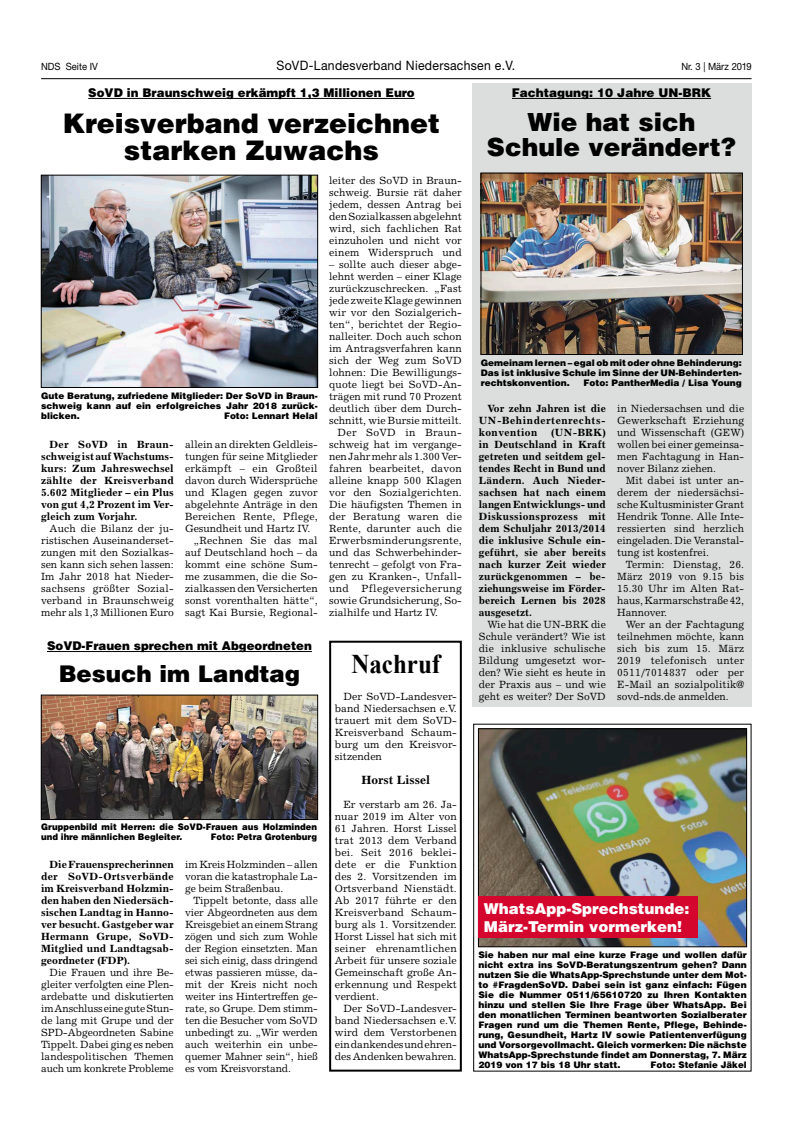
<style>
.page{position:relative;width:791px;height:1134px;background:#fff}
.page>*{position:absolute;margin:0;border:0;box-sizing:border-box;transform-origin:0 0}
.Überschrift_groß{font:900 27px/27px "Helvetica";color:#000;text-align:center}
.Dachzeile{font:700 27px "Times New Roman";color:#000;scale:.93 1}
.Dachzeile-2{font:900 25px/25px "Helvetica";color:#000;text-align:center}
.Überschrift_groß-2{font:900 23px "Helvetica";color:#000}
.Dachzeile-3{font:900 15px/18px "Helvetica";color:#fff}
.t1{font:13px "Helvetica Neue CE";letter-spacing:.025em;color:#000;scale:.94 1}
.Dachzeile-4{font:900 12px "Helvetica";color:#000}
.Fließtext{font:700 12px "Excelsior";color:#000}
.Fließtext-2{font:10.5px/12px "Excelsior";color:#000;text-align:justify}
.Fließtext-3{font:700 10.5px/12px "Excelsior";color:#000;text-align:justify}
.t2{font:10px "Helvetica Neue CE";color:#000;scale:.94 1}
.Bildunterschrift{font:900 9px/10px "Helvetica";color:#000;text-align:justify}
.Bildunterschrift-2{font:900 9px/10px "Helvetica";color:#000;scale:.94 1}
</style>
<div class="page">
<hr style="left:88px;top:98px;width:327px;height:1px;background:#000">
<img style="left:43px;top:177px;width:273px;height:209px">
<div style="left:41px;top:175px;width:277px;height:213px;border:1px solid #000"></div>
<img style="left:480px;top:731px;width:265px;height:214px">
<div style="left:478px;top:729px;width:269px;height:218px;border:1px solid #000"></div>
<div style="left:478px;top:896px;width:219px;height:41px;background:#d4062d"></div>
<div style="left:472px;top:83px;width:279px;height:623px;background:#dcdddd"></div>
<hr style="left:512px;top:98px;width:199px;height:1px;background:#000">
<img style="left:483px;top:175px;width:257px;height:178px">
<div style="left:481px;top:173px;width:261px;height:182px;border:1px solid #000"></div>
<hr style="left:47px;top:651px;width:265px;height:1px;background:#000">
<img style="left:43px;top:697px;width:273px;height:121px">
<div style="left:41px;top:695px;width:277px;height:125px;border:1px solid #000"></div>
<div style="left:329px;top:641px;width:133px;height:430px;border:2px solid #000"></div>
<hr style="left:41px;top:78px;width:710px;height:1px;background:#000">
<p class="t2" style="left:41px;top:61px;width:62px">NDS Seite IV</p>
<p class="t1" style="left:276px;top:58px;width:255px">SoVD-Landesverband Niedersachsen e.V.</p>
<p class="t2" style="left:681px;top:61px;width:76px">Nr. 3 | März 2019</p>
<p class="Dachzeile-4" style="left:88px;top:85px;width:328px">SoVD in Braunschweig erkämpft 1,3 Millionen Euro</p>
<p class="Überschrift_groß" style="left:63px;top:109px;width:379px">Kreisverband verzeichnet starken Zuwachs</p>
<p class="Bildunterschrift" style="left:41px;top:391px;width:278px">Gute Beratung, zufriedene Mitglieder: Der SoVD in Braun&shy;schweig kann auf ein erfolgreiches Jahr 2018 zurück&shy;blicken.</p>
<p class="Bildunterschrift" style="left:224px;top:411px;width:95px">Foto: Lennart Helal</p>
<p class="Fließtext-3" style="left:41px;top:438px;width:134px;text-indent:9px">Der SoVD in Braun&shy;schweig ist auf Wachstums&shy;kurs: Zum Jahreswechsel zählte der Kreisverband 5.602 Mitglieder – ein Plus von gut 4,2 Prozent im Ver&shy;gleich zum Vorjahr.</p>
<p class="Fließtext-2" style="left:41px;top:522px;width:134px;text-indent:9px">Auch die Bilanz der ju&shy;ristischen Auseinanderset&shy;zungen mit den Sozialkas&shy;sen kann sich sehen lassen:<br>Im Jahr 2018 hat Nieder&shy;sachsens größter Sozial&shy;verband in Braunschweig mehr als 1,3 Millionen Euro</p>
<p class="Fließtext-2" style="left:185px;top:438px;width:134px">allein an direkten Geldleis&shy;tungen für seine Mitglieder erkämpft – ein Großteil davon durch Widersprüche und Klagen gegen zuvor abgelehnte Anträge in den Bereichen Rente, Pflege, Gesundheit und Hartz IV.</p>
<p class="Fließtext-2" style="left:185px;top:534px;width:134px;text-indent:9px">„Rechnen Sie das mal auf Deutschland hoch – da kommt eine schöne Sum&shy;me zusammen, die die So&shy;zialkassen den Versicherten sonst vorenthalten hätte“, sagt Kai Bursie, Regional-</p>
<p class="Dachzeile-4" style="left:47px;top:638px;width:266px">SoVD-Frauen sprechen mit Abgeordneten</p>
<p class="Überschrift_groß-2" style="left:59px;top:658px;width:243px">Besuch im Landtag</p>
<p class="Bildunterschrift-2" style="left:41px;top:822px;width:295px">Gruppenbild mit Herren: die SoVD-Frauen aus Holzminden und ihre männlichen Begleiter.</p>
<p class="Bildunterschrift-2" style="left:211px;top:832px;width:114px">Foto: Petra Grotenburg</p>
<p class="Fließtext-3" style="left:41px;top:858px;width:134px;text-indent:9px">Die Frauensprecherinnen der SoVD-Ortsverbände im Kreisverband Holzmin&shy;den haben den Niedersäch&shy;sischen Landtag in Hanno&shy;ver besucht. Gastgeber war Hermann Grupe, SoVD-Mitglied und Landtagsab&shy;geordneter (FDP).</p>
<p class="Fließtext-2" style="left:41px;top:966px;width:134px;text-indent:9px">Die Frauen und ihre Be&shy;gleiter verfolgten eine Plen&shy;ardebatte und diskutierten im Anschluss eine gute Stun&shy;de lang mit Grupe und der SPD-Abgeordneten Sabine Tippelt. Dabei ging es neben landespolitischen Themen auch um konkrete Probleme</p>
<p class="Fließtext-2" style="left:185px;top:858px;width:134px">im Kreis Holzminden – allen voran die katastrophale La&shy;ge beim Straßenbau.</p>
<p class="Fließtext-2" style="left:185px;top:894px;width:134px;text-indent:9px">Tippelt betonte, dass alle vier Abgeordneten aus dem Kreisgebiet an einem Strang zögen und sich zum Wohle der Region einsetzten. Man sei sich einig, dass dringend etwas passieren müsse, da&shy;mit der Kreis nicht noch weiter ins Hintertreffen ge&shy;rate, so Grupe. Dem stimm&shy;ten die Besucher vom SoVD unbedingt zu. „Wir werden auch weiterhin ein unbe&shy;quemer Mahner sein“, hieß es vom Kreisvorstand.</p>
<p class="Fließtext-2" style="left:329px;top:174px;width:134px">leiter des SoVD in Braun&shy;schweig. Bursie rät daher jedem, dessen Antrag bei den Sozialkassen abgelehnt wird, sich fachlichen Rat einzuholen und nicht vor einem Widerspruch und</p>
<p class="Fließtext-2" style="left:329px;top:258px;width:134px">– sollte auch dieser abge&shy;lehnt werden – einer Klage zurückzuschrecken. „Fast jede zweite Klage gewinnen wir vor den Sozialgerich&shy;ten“, berichtet der Regio&shy;nalleiter. Doch auch schon im Antragsverfahren kann sich der Weg zum SoVD lohnen: Die Bewilligungs&shy;quote liegt bei SoVD-An&shy;trägen mit rund 70 Prozent deutlich über dem Durch&shy;schnitt, wie Bursie mitteilt.</p>
<p class="Fließtext-2" style="left:329px;top:426px;width:134px;text-indent:9px">Der SoVD in Braun&shy;schweig hat im vergange&shy;nen Jahr mehr als 1.300 Ver&shy;fahren bearbeitet, davon alleine knapp 500 Klagen vor den Sozialgerichten.<br>Die häufigsten Themen in der Beratung waren die Rente, darunter auch die Erwerbsminderungsrente, und das Schwerbehinder&shy;tenrecht – gefolgt von Fra&shy;gen zu Kranken-, Unfall&shy;und Pflegeversicherung sowie Grundsicherung, So&shy;zialhilfe und Hartz IV.</p>
<p class="Dachzeile" style="left:351px;top:645px;width:97px">Nachruf</p>
<p class="Fließtext-2" style="left:335px;top:690px;width:124px;text-indent:9px">Der SoVD-Landesver&shy;band Niedersachsen e.V. trauert mit dem SoVD-Kreisverband Schaum&shy;burg um den Kreisvor&shy;sitzenden</p>
<p class="Fließtext" style="left:361px;top:772px;width:70px">Horst Lissel</p>
<p class="Fließtext-2" style="left:335px;top:798px;width:124px;text-indent:9px">Er verstarb am 26. Ja&shy;nuar 2019 im Alter von 61 Jahren. Horst Lissel trat 2013 dem Verband bei. Seit 2016 beklei&shy;dete er die Funktion des 2. Vorsitzenden im Ortsverband Nienstädt.<br>Ab 2017 führte er den Kreisverband Schaum&shy;burg als 1. Vorsitzender.<br>Horst Lissel hat sich mit seiner ehrenamtlichen Arbeit für unsere soziale Gemeinschaft große An&shy;erkennung und Respekt verdient.</p>
<p class="Fließtext-2" style="left:335px;top:1002px;width:124px;text-indent:9px">Der SoVD-Landesver&shy;band Niedersachsen e.V. wird dem Verstorbenen ein dankendes und ehren&shy;des Andenken bewahren.</p>
<p class="Dachzeile-4" style="left:512px;top:85px;width:201px">Fachtagung: 10 Jahre UN-BRK</p>
<p class="Dachzeile-2" style="left:487px;top:109px;width:251px">Wie hat sich<br>Schule verändert?</p>
<p class="Bildunterschrift" style="left:481px;top:357px;width:262px">Gemeinam lernen – egal ob mit oder ohne Behinderung:<br>Das ist inklusive Schule im Sinne der UN-Behinderten&shy;rechtskonvention.</p>
<p class="Bildunterschrift" style="left:584px;top:377px;width:160px">Foto: PantherMedia / Lisa Young</p>
<p class="Fließtext-3" style="left:479px;top:402px;width:128px;text-indent:9px">Vor zehn Jahren ist die UN-Behindertenrechts&shy;konvention</p>
<p class="Fließtext-3" style="left:479px;top:426px;width:129px;text-indent:72px">(UN-BRK) in Deutschland in Kraft getreten und seitdem gel&shy;tendes Recht in Bund und Ländern. Auch Nieder&shy;sachsen hat nach einem langen Entwicklungs- und Diskussionsprozess mit dem Schuljahr 2013/2014 die inklusive Schule ein&shy;geführt, sie aber bereits nach kurzer Zeit wieder zurückgenommen – be&shy;ziehungsweise im Förder&shy;bereich Lernen bis 2028 ausgesetzt.</p>
<p class="Fließtext-2" style="left:479px;top:618px;width:129px;text-indent:9px">Wie hat die UN-BRK die Schule verändert? Wie ist die inklusive schulische Bildung umgesetzt wor&shy;den? Wie sieht es heute in der Praxis aus – und wie geht es weiter? Der SoVD</p>
<p class="Fließtext-2" style="left:617px;top:402px;width:129px">in Niedersachsen und die Gewerkschaft Erziehung und Wissenschaft (GEW) wollen bei einer gemeinsa&shy;men Fachtagung in Han&shy;nover Bilanz ziehen.</p>
<p class="Fließtext-2" style="left:617px;top:474px;width:128px;text-indent:9px">Mit dabei ist unter an&shy;derem der niedersächsi&shy;sche Kultusminister Grant Hendrik Tonne. Alle Inte&shy;ressierten sind herzlich eingeladen. Die Veranstal&shy;tung ist kostenfrei.</p>
<p class="Fließtext-2" style="left:617px;top:558px;width:128px;text-indent:9px">Termin: Dienstag, 26.<br>März 2019 von 9.15 bis 15.30 Uhr im Alten Rat&shy;haus, Karmarschstraße 42, Hannover.</p>
<p class="Fließtext-2" style="left:617px;top:618px;width:129px;text-indent:9px">Wer an der Fachtagung teilnehmen möchte, kann sich bis zum 15. März 2019 telefonisch unter 0511/7014837 oder per E-Mail an sozialpolitik@ sovd-nds.de anmelden.</p>
<p class="Dachzeile-3" style="left:484px;top:899px;width:207px">WhatsApp-Sprechstunde:<br>März-Termin vormerken!</p>
<p class="Bildunterschrift" style="left:478px;top:949px;width:270px">Sie haben nur mal eine kurze Frage und wollen dafür nicht extra ins SoVD-Beratungszentrum gehen? Dann nutzen Sie die WhatsApp-Sprechstunde unter dem Mot&shy;to #FragdenSoVD. Dabei sein ist ganz einfach: Fügen Sie die Nummer 0511/65610720 zu Ihren Kontakten hinzu und stellen Sie Ihre Frage über WhatsApp. Bei den monatlichen Terminen beantworten Sozialberater Fragen rund um die Themen Rente, Pflege, Behinde&shy;rung, Gesundheit, Hartz IV sowie Patientenverfügung und Vorsorgevollmacht. Gleich vormerken: Die nächste WhatsApp-Sprechstunde findet am Donnerstag, 7. März 2019 von 17 bis 18 Uhr statt.</p>
<p class="Bildunterschrift" style="left:650px;top:1059px;width:98px">Foto: Stefanie Jäkel</p>
</div>
